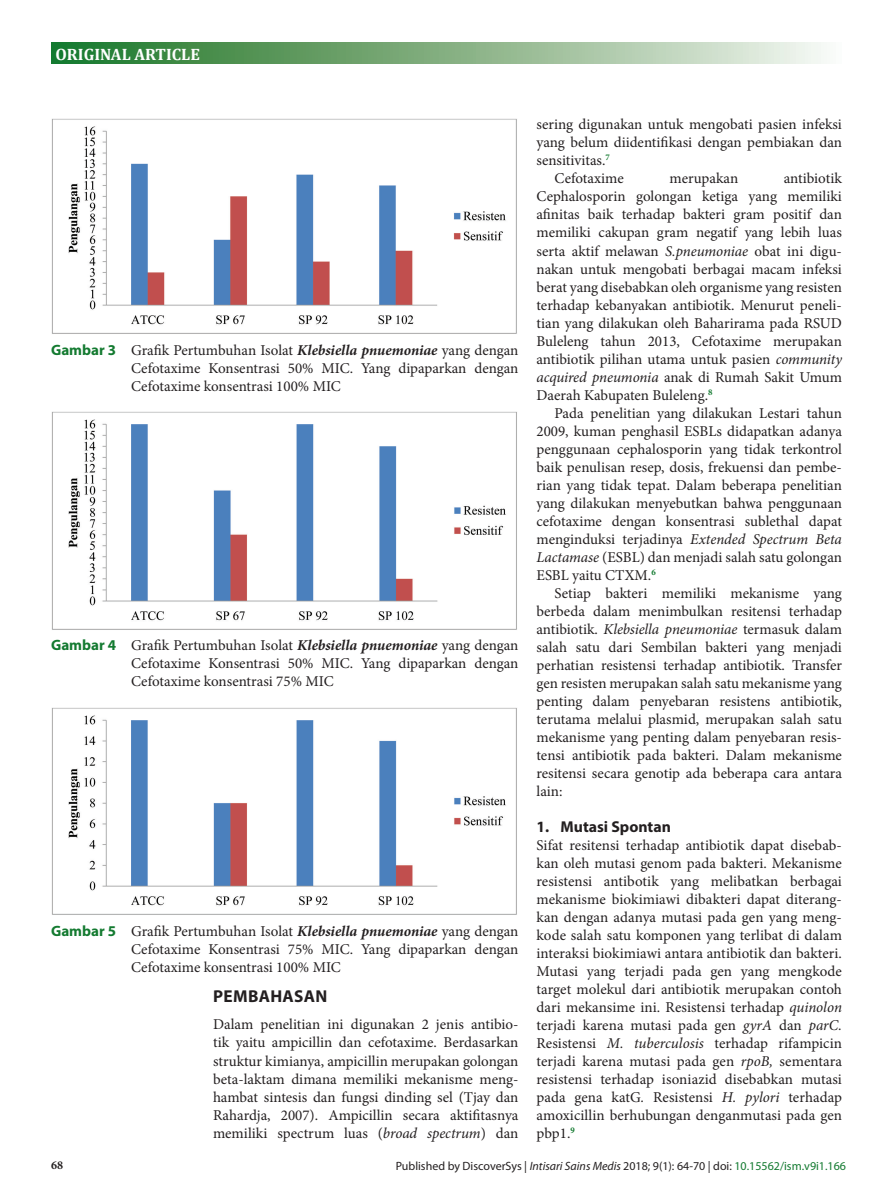
<style>
.page{position:relative;width:893px;height:1191px;background:#fff}
.page>*{position:absolute;margin:0;border:0;box-sizing:border-box;transform-origin:0 0}
.AHead{font:700 17.25px "Myriad Pro";letter-spacing:.02em;color:#231f20}
.t1{font:700 16.5px "Cambria";color:#fff}
.BHead{font:700 15.75px "Myriad Pro";color:#231f20}
.TextInd{font:15px/18px "Minion Pro";color:#231f20;text-align:justify}
.Text{font:15px/18px "Minion Pro";color:#231f20;text-align:justify}
.Fig_caption{font:15px/18px "Minion Pro";color:#231f20;text-align:justify}
.t2{font:12px "Myriad Pro";color:#231f20}
.t3{font:700 12px "Minion Pro";color:#231f20}
.s1{font-family:"Myriad Pro";font-weight:700;color:#137a30}
.s2{font-weight:700;font-style:italic}
.s3{font-style:italic}
.s4{color:#137a30}
</style>
<div class="page">
<div style="left:51px;top:43px;width:791px;height:21px;background:linear-gradient(to right,#187222,#f5f4ed)"></div>
<img style="left:51px;top:119px;width:466px;height:215px">
<img style="left:51px;top:411px;width:466px;height:219px">
<img style="left:51px;top:707px;width:466px;height:208px">
<p class="t1" style="left:56px;top:42px;width:146px">ORIGINAL ARTICLE</p>
<p class="Fig_caption" style="left:131px;top:341px;width:389px;text-indent:-80px"><span class="s1">Gambar 3</span> Grafik Pertumbuhan Isolat <span class="s2">Klebsiella pnuemoniae</span> yang dengan Cefotaxime Konsentrasi 50% MIC. Yang dipaparkan dengan Cefotaxime konsentrasi 100% MIC</p>
<p class="Fig_caption" style="left:131px;top:636px;width:389px;text-indent:-80px"><span class="s1">Gambar 4</span> Grafik Pertumbuhan Isolat <span class="s2">Klebsiella pnuemoniae</span> yang dengan Cefotaxime Konsentrasi 50% MIC. Yang dipaparkan dengan Cefotaxime konsentrasi 75% MIC</p>
<p class="Fig_caption" style="left:131px;top:921px;width:389px;text-indent:-80px"><span class="s1">Gambar 5</span> Grafik Pertumbuhan Isolat <span class="s2">Klebsiella pnuemoniae</span> yang dengan Cefotaxime Konsentrasi 75% MIC. Yang dipaparkan dengan Cefotaxime konsentrasi 100% MIC</p>
<p class="AHead" style="left:213px;top:985px;width:116px">PEMBAHASAN</p>
<p class="Text" style="left:213px;top:1015px;width:307px">Dalam penelitian ini digunakan 2 jenis antibio&shy;tik yaitu ampicillin dan cefotaxime. Berdasarkan struktur kimianya, ampicillin merupakan golongan beta-laktam dimana memiliki mekanisme meng&shy;hambat sintesis dan fungsi dinding sel (Tjay dan Rahardja, 2007). Ampicillin secara aktifitasnya memiliki spectrum luas (<span class="s3">broad spectrum</span>) dan</p>
<p class="Text" style="left:536px;top:116px;width:307px">sering digunakan untuk mengobati pasien infeksi yang belum diidentifikasi dengan pembiakan dan sensitivitas.<sup>7</sup></p>
<p class="TextInd" style="left:554px;top:170px;width:71px">Cefotaxime</p>
<p class="TextInd" style="left:669px;top:170px;width:70px">merupakan</p>
<p class="TextInd" style="left:536px;top:170px;width:307px;text-indent:247px">antibiotik Cephalosporin golongan ketiga yang memiliki afinitas baik terhadap bakteri gram positif dan memiliki cakupan gram negatif yang lebih luas serta aktif melawan <span class="s3">S.pneumoniae</span> obat ini digu&shy;nakan untuk mengobati berbagai macam infeksi berat yang disebabkan oleh organisme yang resisten terhadap kebanyakan antibiotik. Menurut peneli&shy;tian yang dilakukan oleh Baharirama pada RSUD Buleleng tahun 2013, Cefotaxime merupakan antibiotik pilihan utama untuk pasien <span class="s3">community acquired pneumonia</span> anak di Rumah Sakit Umum Daerah Kabupaten Buleleng.<sup>8</sup></p>
<p class="TextInd" style="left:536px;top:404px;width:307px;text-indent:18px">Pada penelitian yang dilakukan Lestari tahun 2009, kuman penghasil ESBLs didapatkan adanya penggunaan cephalosporin yang tidak terkontrol baik penulisan resep, dosis, frekuensi dan pembe&shy;rian yang tidak tepat. Dalam beberapa penelitian yang dilakukan menyebutkan bahwa penggunaan cefotaxime dengan konsentrasi sublethal dapat menginduksi terjadinya <span class="s3">Extended Spectrum Beta Lactamase</span> (ESBL) dan menjadi salah satu golongan ESBL yaitu CTXM.<sup>6</sup></p>
<p class="TextInd" style="left:536px;top:584px;width:307px;text-indent:18px">Setiap bakteri memiliki mekanisme yang berbeda dalam menimbulkan resitensi terhadap antibiotik. <span class="s3">Klebsiella pneumoniae</span> termasuk dalam salah satu dari Sembilan bakteri yang menjadi perhatian resistensi terhadap antibiotik. Transfer gen resisten merupakan salah satu mekanisme yang penting dalam penyebaran resistens antibiotik, terutama melalui plasmid, merupakan salah satu mekanisme yang penting dalam penyebaran resis&shy;tensi antibiotik pada bakteri. Dalam mekanisme resitensi secara genotip ada beberapa cara antara lain:</p>
<p class="BHead" style="left:536px;top:816px;width:136px">1. Mutasi Spontan</p>
<p class="Text" style="left:536px;top:836px;width:307px">Sifat resitensi terhadap antibiotik dapat disebab&shy;kan oleh mutasi genom pada bakteri. Mekanisme resistensi antibotik yang melibatkan berbagai mekanisme biokimiawi dibakteri dapat diterang&shy;kan dengan adanya mutasi pada gen yang meng&shy;kode salah satu komponen yang terlibat di dalam interaksi biokimiawi antara antibiotik dan bakteri.<br>Mutasi yang terjadi pada gen yang mengkode target molekul dari antibiotik merupakan contoh dari mekansime ini. Resistensi terhadap <span class="s3">quinolon </span>terjadi karena mutasi pada gen <span class="s3">gyrA</span> dan <span class="s3">parC.<br></span>Resistensi <span class="s3">M. tuberculosis</span> terhadap rifampicin terjadi karena mutasi pada gen <span class="s3">rpoB,</span> sementara resistensi terhadap isoniazid disebabkan mutasi pada gena katG<span class="s3">.</span> Resistensi <span class="s3">H. pylori</span> terhadap amoxicillin berhubungan denganmutasi pada gen pbp1.<sup>9</sup></p>
<p class="t3" style="left:51px;top:1157px;width:13px">68</p>
<p class="t2" style="left:396px;top:1158px;width:452px">Published by DiscoverSys | <span class="s3">Intisari Sains Medis</span> 2018; 9(1): 64-70 | doi: <span class="s4">10.15562/ism.v9i1.166</span></p>
</div>
